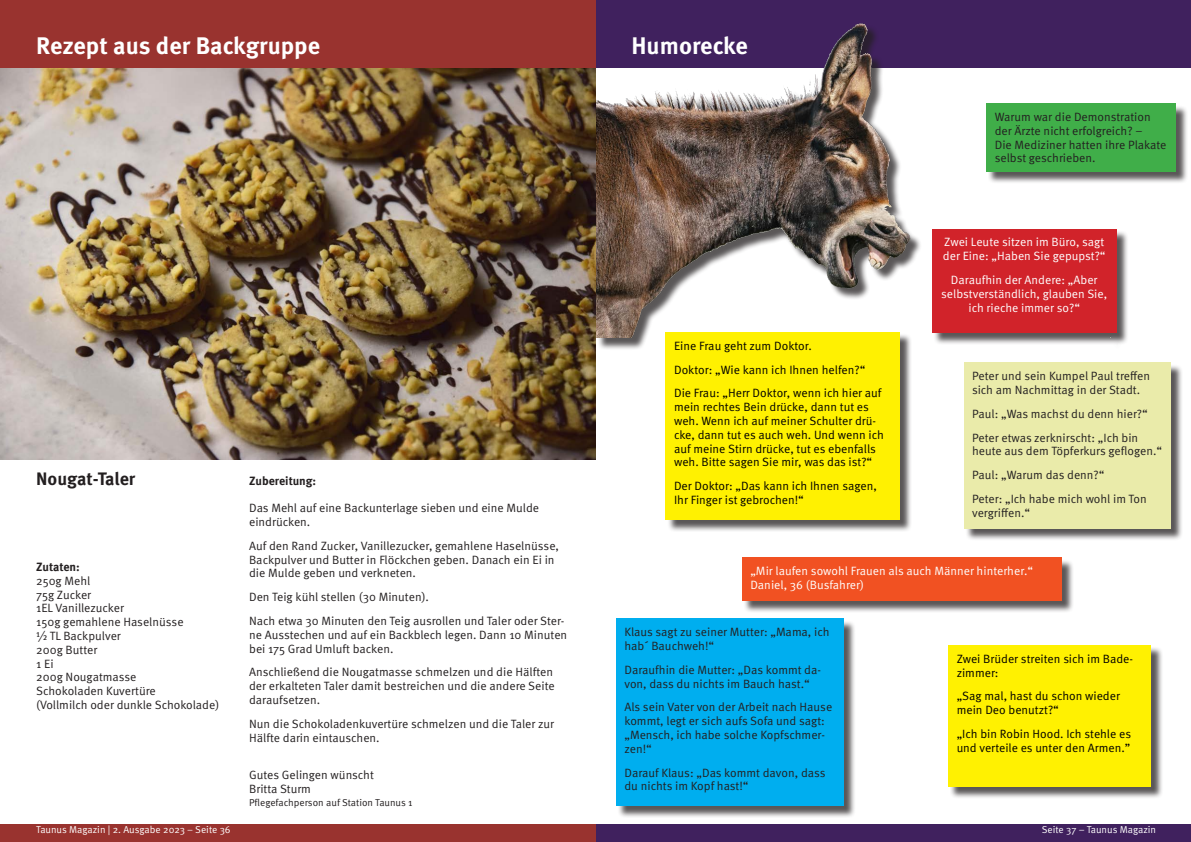
<style>
.page{position:relative;width:1191px;height:842px;background:#fff}
.page>*{position:absolute;margin:0;border:0;box-sizing:border-box;transform-origin:0 0}
.t1{font:700 24px "Meta Pro";color:#fff}
.t2{font:700 18px "Meta Pro";color:#231f20}
.t3{font:12px/13.8px "Meta Pro";color:#231f20}
.t4{font:12px/13.8px "Meta Pro";color:#000}
.t5{font:12px/13.8px "Meta Pro";color:#fff}
.t6{font:700 12px "Meta Pro";letter-spacing:-.005em;color:#231f20}
.t7{font:10px "Meta Pro";color:#fff}
.t8{font:10px "Meta Pro";color:#231f20}
.s1{font-weight:700}
</style>
<div class="page">
<div style="left:0;top:0;width:1191px;height:68px;background:#40215e"></div>
<div style="left:0;top:824px;width:1191px;height:18px;background:#40215e"></div>
<div style="left:933px;top:230px;width:196px;height:115px;background:#231f20;opacity:.75"></div>
<div style="left:617px;top:620px;width:239px;height:198px;background:#231f20;opacity:.75"></div>
<div style="left:616px;top:619px;width:227px;height:187px;background:#00aeef"></div>
<div style="left:667px;top:334px;width:245px;height:198px;background:#231f20;opacity:.75"></div>
<div style="left:665px;top:332px;width:235px;height:188px;background:#fff101"></div>
<div style="left:743px;top:559px;width:331px;height:54px;background:#231f20;opacity:.75"></div>
<div style="left:742px;top:557px;width:319px;height:43px;background:#f15122"></div>
<div style="left:987px;top:105px;width:201px;height:79px;background:#231f20;opacity:.75"></div>
<div style="left:986px;top:103px;width:190px;height:68px;background:#40ae49"></div>
<div style="left:949px;top:647px;width:214px;height:152px;background:#231f20;opacity:.75"></div>
<div style="left:948px;top:645px;width:203px;height:142px;background:#fff101"></div>
<div style="left:965px;top:364px;width:218px;height:177px;background:#231f20;opacity:.75"></div>
<div style="left:963px;top:363px;width:207px;height:166px;background:#eaebaa"></div>
<div style="left:597px;top:25px;width:525px;height:325px;background:#231f20;opacity:.75"></div>
<img style="left:595px;top:5px;width:515px;height:333px">
<div style="left:0;top:824px;width:595px;height:18px;background:#99332f"></div>
<div style="left:0;top:0;width:595px;height:68px;background:#99332f"></div>
<img style="left:0;top:69px;width:595px;height:390px">
<p class="t1" style="left:36px;top:31px;width:286px">Rezept aus der Backgruppe</p>
<p class="t2" style="left:36px;top:467px;width:101px">Nougat-Taler</p>
<p class="t3" style="left:36px;top:560px;width:185px"><span class="s1">Zutaten:<br></span>250g Mehl<br>75g Zucker<br>1EL Vanillezucker<br>150g gemahlene Haselnüsse<br>½ TL Backpulver<br>200g Butter<br>1 Ei<br>200g Nougatmasse<br>Schokoladen Kuvertüre<br>(Vollmilch oder dunkle Schokolade)</p>
<p class="t7" style="left:36px;top:824px;width:196px">Taunus Magazin | 2. Ausgabe 2023 – Seite 36</p>
<p class="t6" style="left:249px;top:473px;width:69px">Zubereitung:</p>
<p class="t3" style="left:249px;top:501px;width:291px">Das Mehl auf eine Backunterlage sieben und eine Mulde eindrücken.</p>
<p class="t3" style="left:249px;top:539px;width:311px">Auf den Rand Zucker, Vanillezucker, gemahlene Haselnüsse,<br>Backpulver und Butter in Flöckchen geben. Danach ein Ei in die Mulde geben und verkneten.</p>
<p class="t3" style="left:249px;top:590px;width:181px">Den Teig kühl stellen (30 Minuten).</p>
<p class="t3" style="left:249px;top:614px;width:320px">Nach etwa 30 Minuten den Teig ausrollen und Taler oder Ster&shy;ne Ausstechen und auf ein Backblech legen. Dann 10 Minuten bei 175 Grad Umluft backen.</p>
<p class="t3" style="left:249px;top:665px;width:307px">Anschließend die Nougatmasse schmelzen und die Hälften der erkalteten Taler damit bestreichen und die andere Seite daraufsetzen.</p>
<p class="t3" style="left:249px;top:717px;width:306px">Nun die Schokoladenkuvertüre schmelzen und die Taler zur<br>Hälfte darin eintauschen.</p>
<p class="t3" style="left:249px;top:768px;width:126px">Gutes Gelingen wünscht<br>Britta Sturm</p>
<p class="t8" style="left:249px;top:796px;width:165px">Pflegefachperson auf Station Taunus 1</p>
<p class="t1" style="left:631px;top:31px;width:118px">Humorecke</p>
<p class="t4" style="left:674px;top:339px;width:139px">Eine Frau geht zum Doktor.</p>
<p class="t4" style="left:674px;top:363px;width:193px">Doktor: „Wie kann ich Ihnen helfen?“</p>
<p class="t4" style="left:674px;top:386px;width:211px">Die Frau: „Herr Doktor, wenn ich hier auf mein rechtes Bein drücke, dann tut es weh. Wenn ich auf meiner Schulter drü&shy;cke, dann tut es auch weh. Und wenn ich auf meine Stirn drücke, tut es ebenfalls weh. Bitte sagen Sie mir, was das ist?“</p>
<p class="t4" style="left:674px;top:479px;width:204px">Der Doktor: „Das kann ich Ihnen sagen,<br>Ihr Finger ist gebrochen!“</p>
<p class="t3" style="left:994px;top:110px;width:173px">Warum war die Demonstration der Ärzte nicht erfolgreich? –<br>Die Mediziner hatten ihre Plakate selbst geschrieben.</p>
<p class="t5" style="left:943px;top:236px;width:164px">Zwei Leute sitzen im Büro, sagt der Eine: „Haben Sie gepupst?“</p>
<p class="t5" style="left:941px;top:273px;width:168px;text-align:center">Daraufhin der Andere: „Aber selbstverständlich, glauben Sie, ich rieche immer so?“</p>
<p class="t3" style="left:972px;top:369px;width:179px">Peter und sein Kumpel Paul treffen sich am Nachmittag in der Stadt.</p>
<p class="t3" style="left:972px;top:407px;width:177px">Paul: „Was machst du denn hier?“</p>
<p class="t3" style="left:972px;top:431px;width:191px">Peter etwas zerknirscht: „Ich bin heute aus dem Töpferkurs geflogen.“</p>
<p class="t3" style="left:972px;top:468px;width:134px">Paul: „Warum das denn?“</p>
<p class="t3" style="left:972px;top:492px;width:176px">Peter: „Ich habe mich wohl im Ton vergriffen.“</p>
<p class="t5" style="left:750px;top:564px;width:284px">„Mir laufen sowohl Frauen als auch Männer hinterher.“<br>Daniel, 36 (Busfahrer)</p>
<p class="t3" style="left:624px;top:625px;width:207px">Klaus sagt zu seiner Mutter: „Mama, ich hab´ Bauchweh!“</p>
<p class="t3" style="left:624px;top:663px;width:198px">Daraufhin die Mutter: „Das kommt da&shy;von, dass du nichts im Bauch hast.“</p>
<p class="t3" style="left:624px;top:700px;width:209px">Als sein Vater von der Arbeit nach Hause kommt, legt er sich aufs Sofa und sagt: „Mensch, ich habe solche Kopfschmer&shy;zen!“</p>
<p class="t3" style="left:624px;top:766px;width:202px">Darauf Klaus: „Das kommt davon, dass du nichts im Kopf hast!“</p>
<p class="t4" style="left:956px;top:652px;width:178px">Zwei Brüder streiten sich im Bade&shy;zimmer:</p>
<p class="t4" style="left:956px;top:689px;width:165px">„Sag mal, hast du schon wieder mein Deo benutzt?“</p>
<p class="t4" style="left:956px;top:727px;width:176px">„Ich bin Robin Hood. Ich stehle es und verteile es unter den Armen.”</p>
<p class="t7" style="left:1041px;top:824px;width:116px">Seite 37 – Taunus Magazin</p>
</div>
